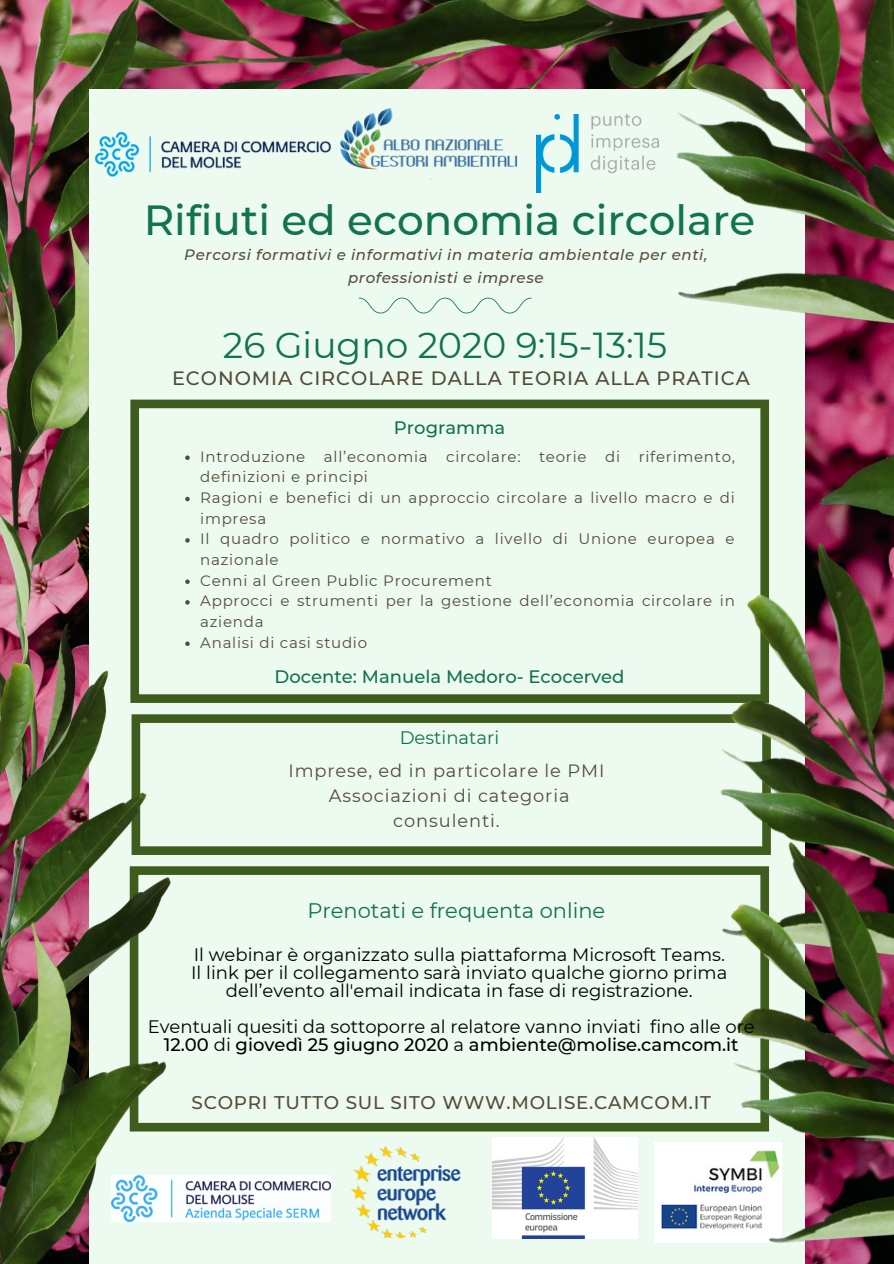
<style>
.page{position:relative;width:894px;height:1264px;background:#fff}
.page>*{position:absolute;margin:0;border:0;box-sizing:border-box;transform-origin:0 0}
.t1{font:500 42px "Montserrat";color:#127252}
.t2{font:36px "Montserrat";color:#127252}
.t3{font:21px "Montserrat";color:#127252}
.t4{font:500 19.35px "Montserrat";letter-spacing:.05em;color:#544c37}
.t5{font:500 18.3px "Montserrat";letter-spacing:.04em;color:#544c37}
.t6{font:18px/18px "Montserrat";color:#000;text-align:center}
.t7{font:500 18px "Montserrat";color:#127252}
.t8{font:18px "Montserrat";color:#127252}
.t9{font:17.85px/24.9px "Montserrat";letter-spacing:.05em;color:#544c37;text-align:center}
.t10{font:15px/20.7px "Montserrat";letter-spacing:.05em;color:#544c37}
.t11{font:italic 500 15px/22.5px "Montserrat";letter-spacing:.04em;color:#544c37;text-align:center}
.s1{font-weight:500}
</style>
<div class="page">
<img style="left:196px;top:0;width:297px;height:89px">
<img style="left:0;top:0;width:196px;height:662px">
<div style="left:89px;top:89px;width:715px;height:1174px;background:#ecfaf0"></div>
<svg style="left:170px;top:866px;width:367px;height:265px"></svg>
<svg style="left:170px;top:714px;width:367px;height:141px"></svg>
<img style="left:96px;top:132px;width:233px;height:44px">
<svg style="left:358px;top:298px;width:135px;height:15px"></svg>
<svg style="left:130px;top:399px;width:407px;height:304px"></svg>
<img style="left:329px;top:108px;width:164px;height:72px">
<img style="left:329px;top:1146px;width:132px;height:91px">
<img style="left:493px;top:1137px;width:72px;height:100px">
<img style="left:170px;top:1175px;width:160px;height:46px">
<img style="left:0;top:662px;width:170px;height:601px">
<img style="left:537px;top:578px;width:356px;height:592px">
<img style="left:493px;top:0;width:400px;height:578px">
<img style="left:565px;top:784px;width:328px;height:479px">
<svg style="left:185px;top:455px;width:5px;height:5px"></svg>
<svg style="left:185px;top:497px;width:5px;height:4px"></svg>
<svg style="left:185px;top:538px;width:5px;height:4px"></svg>
<svg style="left:185px;top:579px;width:5px;height:5px"></svg>
<svg style="left:185px;top:600px;width:5px;height:4px"></svg>
<svg style="left:185px;top:641px;width:5px;height:5px"></svg>
<h1 class="t1" style="left:144px;top:194px;width:613px">Rifiuti ed economia circolare</h1>
<p class="t11" style="left:184px;top:244px;width:524px">Percorsi formativi e informativi in materia ambientale per enti, professionisti e imprese</p>
<h2 class="t2" style="left:223px;top:323px;width:445px">26 Giugno 2020 9:15-13:15</h2>
<p class="t4" style="left:172px;top:367px;width:579px">ECONOMIA CIRCOLARE DALLA TEORIA ALLA PRATICA</p>
<p class="t7" style="left:394px;top:417px;width:113px">Programma</p>
<p class="t10" style="left:200px;top:446px;width:536px">Introduzione all’economia circolare: teorie di riferimento, definizioni e principi<br>Ragioni e benefici di un approccio circolare a livello macro e di impresa<br>Il quadro politico e normativo a livello di Unione europea e nazionale<br>Cenni al Green Public Procurement<br>Approcci e strumenti per la gestione dell’economia circolare in azienda<br>Analisi di casi studio</p>
<p class="t7" style="left:274px;top:665px;width:351px">Docente: Manuela Medoro- Ecocerved</p>
<p class="t8" style="left:399px;top:726px;width:101px">Destinatari</p>
<p class="t9" style="left:288px;top:758px;width:317px">Imprese, ed in particolare le PMI<br>Associazioni di categoria consulenti.</p>
<h3 class="t3" style="left:307px;top:897px;width:299px">Prenotati e frequenta online</h3>
<p class="t6" style="left:191px;top:945px;width:537px">Il webinar è organizzato sulla piattaforma Microsoft Teams.<br>Il link per il collegamento sarà inviato qualche giorno prima dell’evento all'email indicata in fase di registrazione.</p>
<p class="t6" style="left:148px;top:1017px;width:608px">Eventuali quesiti da sottoporre al relatore vanno inviati fino alle ore<br><span class="s1">12.00</span> di <span class="s1">giovedì 25 giugno 2020</span> a <span class="s1">ambiente@molise.camcom.it</span></p>
<p class="t5" style="left:191px;top:1091px;width:521px">SCOPRI TUTTO SUL SITO WWW.MOLISE.CAMCOM.IT</p>
</div>
